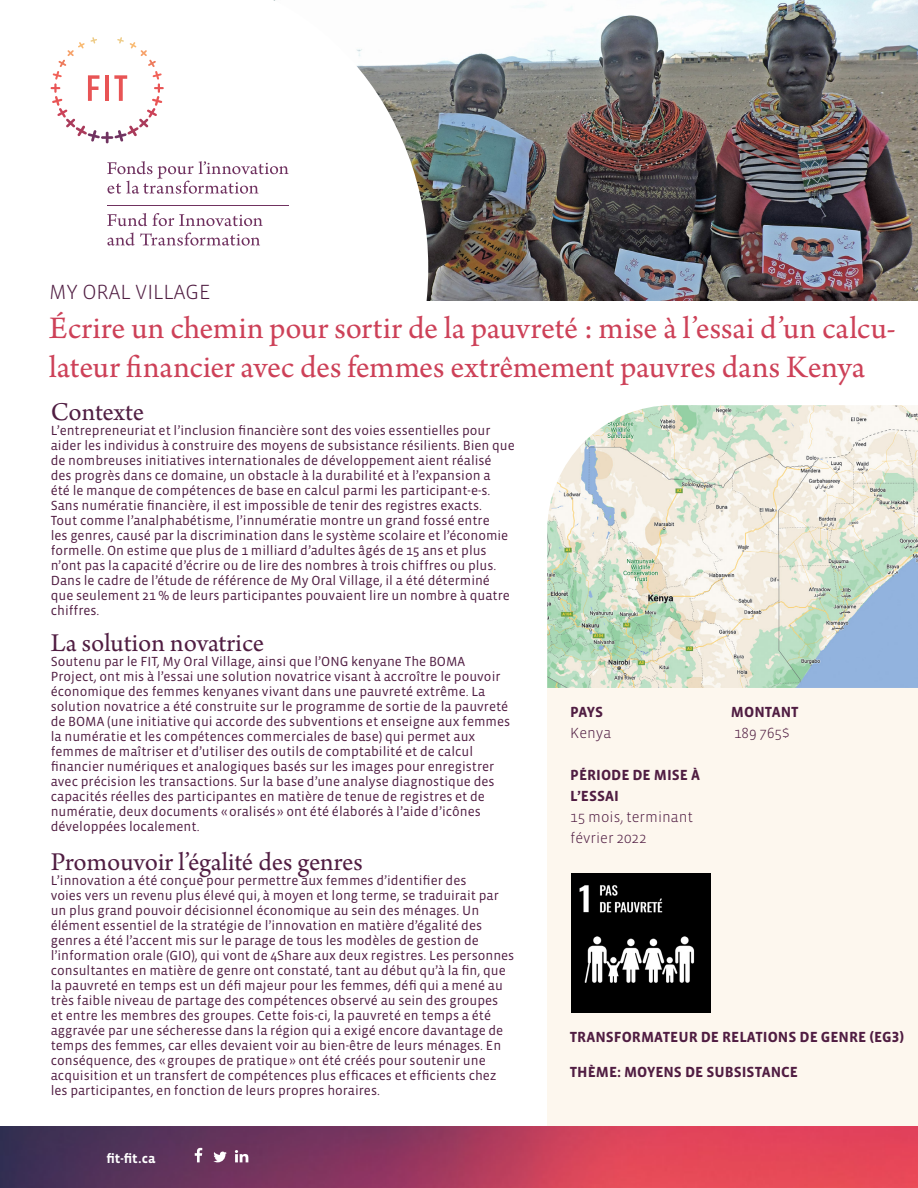
<style>
.page{position:relative;width:918px;height:1188px;background:#fff}
.page>*{position:absolute;margin:0;border:0;box-sizing:border-box;transform-origin:0 0}
.t1{font:33px/39px "Arno Pro";color:#cd4158}
.t2{font:27px "Arno Pro";color:#501d42}
.t3{font:300 21px "Vista Sans OTCE";color:#501d42}
.t4{font:700 15px/21px "Vista Sans OTCE";color:#501d42}
.t5{font:300 15px/21px "Vista Sans OTCE";color:#501d42}
.t6{font:13.5px/15px "Vista Sans OTCE";color:#501d42}
.t7{font:700 13.5px "Vista Sans OTCE";color:#fff}
</style>
<div class="page">
<img style="left:428px;top:0;width:490px;height:301px">
<svg style="left:50px;top:0;width:378px;height:301px"></svg>
<div style="left:547px;top:660px;width:371px;height:528px;background:#fdf7ee"></div>
<img style="left:547px;top:405px;width:371px;height:283px">
<svg style="left:107px;top:213px;width:156px;height:13px"></svg>
<svg style="left:107px;top:232px;width:153px;height:14px"></svg>
<svg style="left:107px;top:161px;width:182px;height:33px"></svg>
<hr style="left:107px;top:206px;width:181px;height:1px;background:#703260">
<svg style="left:51px;top:37px;width:113px;height:106px"></svg>
<img style="left:572px;top:873px;width:139px;height:139px">
<img style="left:0;top:1126px;width:918px;height:62px">
<svg style="left:213px;top:1152px;width:14px;height:10px"></svg>
<svg style="left:195px;top:1148px;width:7px;height:14px"></svg>
<svg style="left:235px;top:1150px;width:13px;height:12px"></svg>
<h3 class="t3" style="left:49px;top:280px;width:163px">MY ORAL VILLAGE</h3>
<h1 class="t1" style="left:49px;top:311px;width:848px">Écrire un chemin pour sortir de la pauvreté : mise à l’essai d’un calcu&shy;lateur financier avec des femmes extrêmement pauvres dans Kenya</h1>
<h2 class="t2" style="left:51px;top:397px;width:95px">Contexte</h2>
<p class="t6" style="left:51px;top:423px;width:466px">L’entrepreneuriat et l’inclusion financière sont des voies essentielles pour aider les individus à construire des moyens de subsistance résilients. Bien que de nombreuses initiatives internationales de développement aient réalisé des progrès dans ce domaine, un obstacle à la durabilité et à l’expansion a<br>été le manque de compétences de base en calcul parmi les participant-e-s.<br>Sans numératie financière, il est impossible de tenir des registres exacts.<br>Tout comme l’analphabétisme, l’innumératie montre un grand fossé entre<br>les genres, causé par la discrimination dans le système scolaire et l’économie formelle. On estime que plus de 1 milliard d’adultes âgés de 15 ans et plus n’ont pas la capacité d’écrire ou de lire des nombres à trois chiffres ou plus.<br>Dans le cadre de l’étude de référence de My Oral Village, il a été déterminé que seulement 21 % de leurs participantes pouvaient lire un nombre à quatre chiffres.</p>
<h2 class="t2" style="left:51px;top:628px;width:215px">La solution novatrice</h2>
<p class="t6" style="left:51px;top:654px;width:461px">Soutenu par le FIT, My Oral Village, ainsi que l’ONG kenyane The BOMA Project, ont mis à l’essai une solution novatrice visant à accroître le pouvoir économique des femmes kenyanes vivant dans une pauvreté extrême. La solution novatrice a été construite sur le programme de sortie de la pauvreté de BOMA (une initiative qui accorde des subventions et enseigne aux femmes la numératie et les compétences commerciales de base) qui permet aux femmes de maîtriser et d’utiliser des outils de comptabilité et de calcul financier numériques et analogiques basés sur les images pour enregistrer avec précision les transactions. Sur la base d’une analyse diagnostique des capacités réelles des participantes en matière de tenue de registres et de numératie, deux documents «oralisés » ont été élaborés à l’aide d’icônes développées localement.</p>
<h2 class="t2" style="left:51px;top:846px;width:313px">Promouvoir l’égalité des genres</h2>
<p class="t6" style="left:51px;top:873px;width:465px">L’innovation a été conçue pour permettre aux femmes d’identifier des<br>voies vers un revenu plus élevé qui, à moyen et long terme, se traduirait par un plus grand pouvoir décisionnel économique au sein des ménages. Un élément essentiel de la stratégie de l’innovation en matière d’égalité des genres a été l’accent mis sur le parage de tous les modèles de gestion de l’information orale (GIO), qui vont de 4Share aux deux registres. Les personnes consultantes en matière de genre ont constaté, tant au début qu’à la fin, que la pauvreté en temps est un défi majeur pour les femmes, défi qui a mené au très faible niveau de partage des compétences observé au sein des groupes<br>et entre les membres des groupes. Cette fois-ci, la pauvreté en temps a été aggravée par une sécheresse dans la région qui a exigé encore davantage de temps des femmes, car elles devaient voir au bien-être de leurs ménages. En conséquence, des «groupes de pratique» ont été créés pour soutenir une acquisition et un transfert de compétences plus efficaces et efficients chez les participantes, en fonction de leurs propres horaires.</p>
<p class="t4" style="left:570px;top:701px;width:34px">PAYS</p>
<p class="t5" style="left:570px;top:722px;width:43px">Kenya</p>
<p class="t4" style="left:570px;top:765px;width:131px">PÉRIODE DE MISE À<br>L’ESSAI</p>
<p class="t5" style="left:570px;top:807px;width:124px">15 mois, terminant février 2022</p>
<p class="t4" style="left:731px;top:701px;width:69px">MONTANT</p>
<p class="t5" style="left:734px;top:722px;width:57px">189 765$</p>
<p class="t4" style="left:570px;top:1027px;width:336px">TRANSFORMATEUR DE RELATIONS DE GENRE (EG3)</p>
<p class="t4" style="left:570px;top:1061px;width:230px">THÈME: MOYENS DE SUBSISTANCE</p>
<p class="t7" style="left:106px;top:1151px;width:51px">fit-fit.ca</p>
</div>
